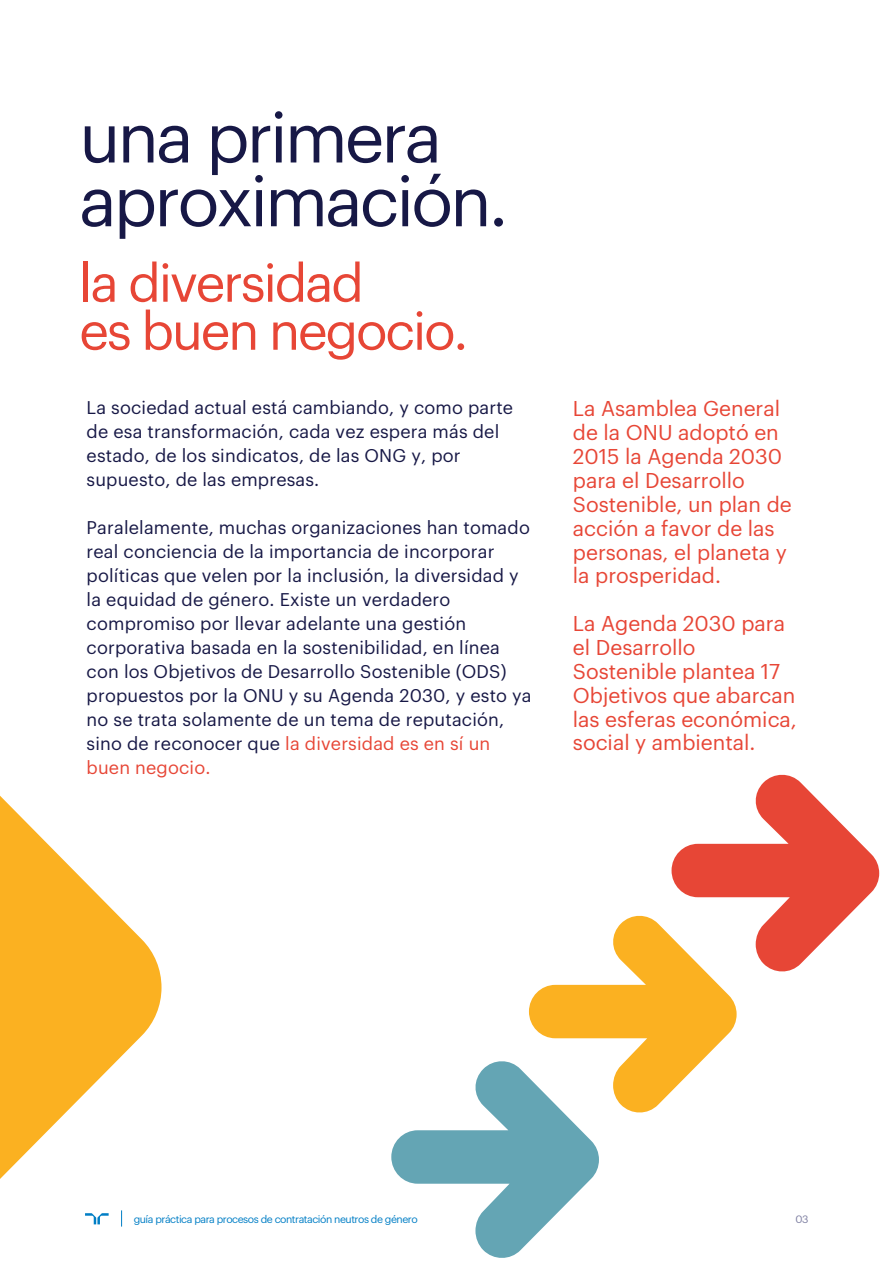
<style>
.page{position:relative;width:893px;height:1263px;background:#fff}
.page>*{position:absolute;margin:0;border:0;box-sizing:border-box;transform-origin:0 0}
.t1{font:69.15px/63.8px "Graphik";letter-spacing:-.04em;color:#171846}
.t2{font:52.05px/48px "Graphik";letter-spacing:-.04em;color:#e74636}
.t3{font:21px/23.9px "Graphik";color:#e74636}
.t4{font:18px/24px "Graphik";letter-spacing:.01em;color:#171846}
.t5{font:10.5px "Graphik";letter-spacing:-.045em;color:#007ec5}
.t6{font:10.5px "Graphik";color:#7d7ea1}
.s1{color:#e74636}
</style>
<div class="page">
<svg style="left:391px;top:774px;width:488px;height:484px"></svg>
<svg style="left:0;top:796px;width:162px;height:431px;fill:#fbb121"></svg>
<svg style="left:85px;top:1213px;width:24px;height:11px"></svg>
<svg style="left:121px;top:1210px;width:1px;height:16px"></svg>
<h1 class="t1" style="left:79px;top:100px;width:430px">una primera aproximación.</h1>
<h2 class="t2" style="left:79px;top:254px;width:390px">la diversidad<br>es buen negocio.</h2>
<p class="t4" style="left:87px;top:394px;width:428px">La sociedad actual está cambiando, y como parte de esa transformación, cada vez espera más del estado, de los sindicatos, de las ONG y, por supuesto, de las empresas.</p>
<p class="t4" style="left:87px;top:514px;width:447px">Paralelamente, muchas organizaciones han tomado real conciencia de la importancia de incorporar políticas que velen por la inclusión, la diversidad y la equidad de género. Existe un verdadero compromiso por llevar adelante una gestión corporativa basada en la sostenibilidad, en línea con los Objetivos de Desarrollo Sostenible (ODS) propuestos por la ONU y su Agenda 2030, y esto ya no se trata solamente de un tema de reputación, sino de reconocer que <span class="s1">la diversidad es en sí un buen negocio.</span></p>
<p class="t3" style="left:573px;top:395px;width:220px">La Asamblea General de la ONU adoptó en<br>2015 la Agenda 2030 para el Desarrollo<br>Sostenible, un plan de acción a favor de las personas, el planeta y la prosperidad.</p>
<p class="t3" style="left:573px;top:610px;width:225px">La Agenda 2030 para el Desarrollo<br>Sostenible plantea 17<br>Objetivos que abarcan las esferas económica, social y ambiental.</p>
<p class="t5" style="left:134px;top:1212px;width:286px">guía práctica para procesos de contratación neutros de género</p>
<p class="t6" style="left:795px;top:1212px;width:15px">03</p>
</div>
